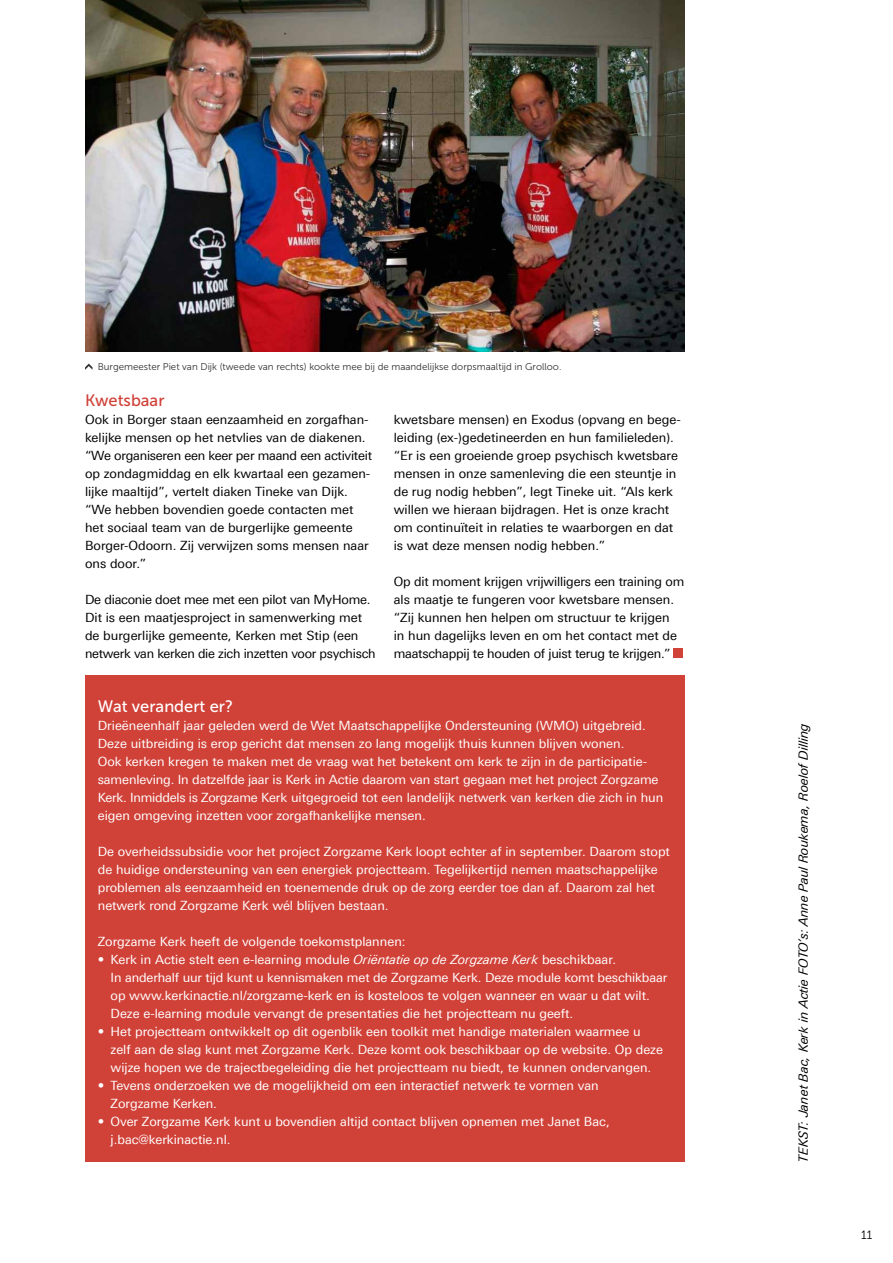
<style>
.page{position:relative;width:893px;height:1263px;background:#fff}
.page>*{position:absolute;margin:0;border:0;box-sizing:border-box;transform-origin:0 0}
.t1{font:16.5px "Museo Sans 500";color:#fff}
.t2{font:16.5px "Museo Sans 500";color:#d04138}
.t3{font:12.75px/18px "Linotype Univers 430";color:#fff}
.t4{font:12.75px/18px "Linotype Univers 430";color:#000}
.t5{font:12.75px/18px "Linotype Univers 430";letter-spacing:-.02em;color:#000}
.t6{font:italic 12.75px "Linotype Univers 431";color:#000}
.t7{font:12px "Museo Sans 300";color:#000}
.t8{font:9.75px "Museo Sans 300";color:#30302f}
.s1{font-family:"Linotype Univers 431";font-style:italic}
</style>
<div class="page">
<div style="left:674px;top:648px;width:9px;height:10px;background:#d04138"></div>
<div style="left:85px;top:676px;width:599px;height:486px;background:#d04138"></div>
<img style="left:85px;top:0;width:599px;height:352px">
<svg style="left:85px;top:364px;width:7px;height:6px"></svg>
<p class="t8" style="left:98px;top:361px;width:465px">Burgemeester Piet van Dijk (tweede van rechts) kookte mee bij de maandelijkse dorpsmaaltijd in Grolloo.</p>
<p class="t2" style="left:85px;top:391px;width:81px">Kwetsbaar</p>
<p class="t4" style="left:85px;top:410px;width:288px">Ook in Borger staan eenzaamheid en zorgafhan&shy;kelijke mensen op het netvlies van de diakenen. “We organiseren een keer per maand een activiteit op zondagmiddag en elk kwartaal een gezamen&shy;lijke maaltijd”, vertelt diaken Tineke van Dijk. “We hebben bovendien goede contacten met het sociaal team van de burgerlijke gemeente Borger-Odoorn. Zij verwijzen soms mensen naar ons door.”</p>
<p class="t5" style="left:85px;top:590px;width:292px">De diaconie doet mee met een pilot van MyHome.<br>Dit is een maatjesproject in samenwerking met de burgerlijke gemeente, Kerken met Stip (een netwerk van kerken die zich inzetten voor psychisch</p>
<p class="t4" style="left:394px;top:410px;width:288px">kwetsbare mensen) en Exodus (opvang en bege&shy;leiding (ex-)gedetineerden en hun familieleden). “Er is een groeiende groep psychisch kwetsbare mensen in onze samenleving die een steuntje in de rug nodig hebben”, legt Tineke uit. “Als kerk willen we hieraan bijdragen. Het is onze kracht om continuïteit in relaties te waarborgen en dat is wat deze mensen nodig hebben.”</p>
<p class="t4" style="left:394px;top:572px;width:292px">Op dit moment krijgen vrijwilligers een training om als maatje te fungeren voor kwetsbare mensen. “Zij kunnen hen helpen om structuur te krijgen<br>in hun dagelijks leven en om het contact met de maatschappij te houden of juist terug te krijgen.”</p>
<p class="t1" style="left:98px;top:697px;width:137px">Wat verandert er?</p>
<p class="t3" style="left:98px;top:716px;width:567px">Drieëneenhalf jaar geleden werd de Wet Maatschappelijke Ondersteuning (WMO) uitgebreid.<br>Deze uitbreiding is erop gericht dat mensen zo lang mogelijk thuis kunnen blijven wonen.<br>Ook kerken kregen te maken met de vraag wat het betekent om kerk te zijn in de participatie&shy;samenleving. In datzelfde jaar is Kerk in Actie daarom van start gegaan met het project Zorgzame Kerk. Inmiddels is Zorgzame Kerk uitgegroeid tot een landelijk netwerk van kerken die zich in hun eigen omgeving inzetten voor zorgafhankelijke mensen.</p>
<p class="t3" style="left:98px;top:842px;width:574px">De overheidssubsidie voor het project Zorgzame Kerk loopt echter af in september. Daarom stopt de huidige ondersteuning van een energiek projectteam. Tegelijkertijd nemen maatschappelijke problemen als eenzaamheid en toenemende druk op de zorg eerder toe dan af. Daarom zal het netwerk rond Zorgzame Kerk wél blijven bestaan.</p>
<p class="t3" style="left:98px;top:932px;width:309px">Zorgzame Kerk heeft de volgende toekomstplannen:</p>
<p class="t3" style="left:111px;top:950px;width:558px;text-indent:-13px">• Kerk in Actie stelt een e-learning module <span class="s1">Oriëntatie op de Zorgzame Kerk</span> beschikbaar.<br>In anderhalf uur tijd kunt u kennismaken met de Zorgzame Kerk. Deze module komt beschikbaar op www.kerkinactie.nl/zorgzame-kerk en is kosteloos te volgen wanneer en waar u dat wilt.<br>Deze e-learning module vervangt de presentaties die het projectteam nu geeft.</p>
<p class="t3" style="left:111px;top:1022px;width:554px;text-indent:-13px">• Het projectteam ontwikkelt op dit ogenblik een toolkit met handige materialen waarmee u zelf aan de slag kunt met Zorgzame Kerk. Deze komt ook beschikbaar op de website. Op deze wijze hopen we de trajectbegeleiding die het projectteam nu biedt, te kunnen ondervangen.</p>
<p class="t3" style="left:111px;top:1076px;width:490px;text-indent:-13px">• Tevens onderzoeken we de mogelijkheid om een interactief netwerk te vormen van<br>Zorgzame Kerken.</p>
<p class="t3" style="left:111px;top:1112px;width:501px;text-indent:-13px">• Over Zorgzame Kerk kunt u bovendien altijd contact blijven opnemen met Janet Bac, j.bac@kerkinactie.nl.</p>
<p class="t6" style="left:796px;top:1162px;width:440px;rotate:-90deg">TEKST: Janet Bac, Kerk in Actie FOTO’s: Anne Paul Roukema, Roelof Dilling</p>
<p class="t7" style="left:861px;top:1229px;width:13px">11</p>
</div>
